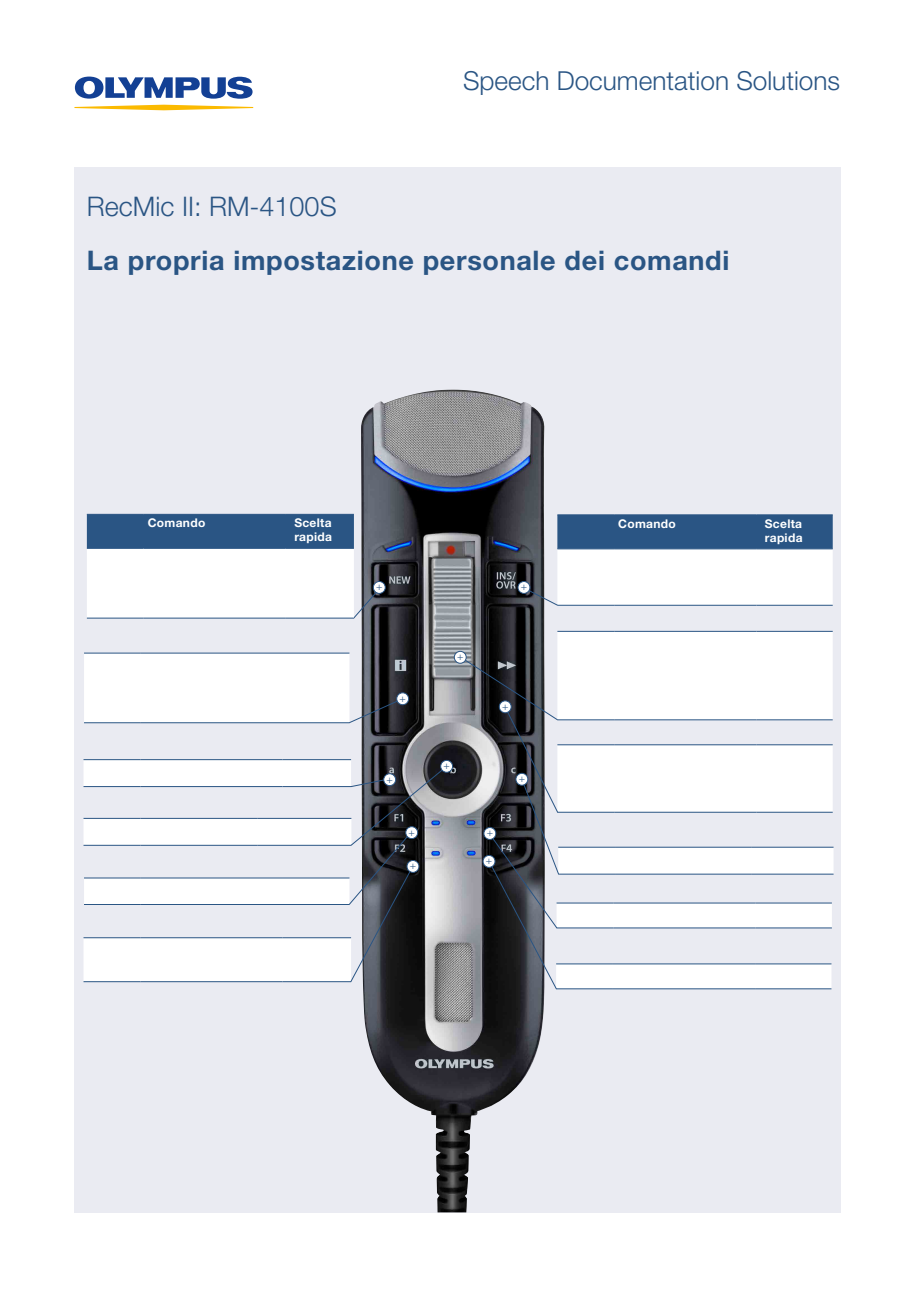
<style>
.page{position:relative;width:915px;height:1289px;background:#fff}
.page>*{position:absolute;margin:0;border:0;box-sizing:border-box;transform-origin:0 0}
.t1{font:700 27px "Helvetica Neue LT Pro";letter-spacing:.025em;color:#2a5584}
.t2{font:300 27px "Helvetica Neue LT Pro";color:#2a5584}
.t3{font:300 26.25px "Helvetica Neue LT Pro";color:#2a5584}
.t4{font:700 12px/14.4px "Helvetica Neue LT Pro";letter-spacing:.025em;color:#fff}
.t5{font:300 10.65px "Helvetica Neue LT Pro";color:#2a5584}
</style>
<div class="page">
<svg style="left:75px;top:77px;width:177px;height:22px"></svg>
<svg style="left:74px;top:105px;width:179px;height:5px"></svg>
<div style="left:74px;top:167px;width:766px;height:1045px;background:#eaebf2"></div>
<img style="left:361px;top:389px;width:184px;height:823px">
<div style="left:373px;top:581px;width:12px;height:12px;background:#fff;border-radius:50%"></div>
<div style="left:373px;top:581px;width:12px;height:12px;border:1px solid #2a5584;border-radius:50%"></div>
<svg style="left:87px;top:514px;width:294px;height:105px;background:#b3c0cf"></svg>
<hr style="left:87px;top:514px;width:57px;height:1px;background:#2a5584">
<hr style="left:144px;top:514px;width:142px;height:1px;background:#2a5584">
<hr style="left:286px;top:514px;width:68px;height:1px;background:#2a5584">
<hr style="left:87px;top:548px;width:57px;height:1px;background:#2a5584">
<hr style="left:144px;top:548px;width:142px;height:1px;background:#2a5584">
<hr style="left:286px;top:548px;width:68px;height:1px;background:#2a5584">
<hr style="left:87px;top:617px;width:57px;height:1px;background:#2a5584">
<hr style="left:144px;top:617px;width:142px;height:1px;background:#2a5584">
<hr style="left:286px;top:617px;width:68px;height:1px;background:#2a5584">
<hr style="left:557px;top:514px;width:57px;height:1px;background:#2a5584">
<hr style="left:614px;top:514px;width:142px;height:1px;background:#2a5584">
<hr style="left:756px;top:514px;width:76px;height:1px;background:#2a5584">
<hr style="left:84px;top:652px;width:57px;height:1px;background:#2a5584">
<hr style="left:141px;top:652px;width:142px;height:1px;background:#2a5584">
<hr style="left:283px;top:652px;width:66px;height:1px;background:#2a5584">
<svg style="left:84px;top:653px;width:320px;height:70px;background:#e1e2e4"></svg>
<div style="left:396px;top:692px;width:12px;height:12px;background:#fff;border-radius:50%"></div>
<div style="left:396px;top:692px;width:13px;height:13px;border:1px solid #2a5584;border-radius:50%"></div>
<div style="left:454px;top:651px;width:12px;height:12px;background:#fff;border-radius:50%"></div>
<div style="left:454px;top:651px;width:12px;height:12px;border:1px solid #2a5584;border-radius:50%"></div>
<svg style="left:83px;top:759px;width:364px;height:223px"></svg>
<svg style="left:460px;top:631px;width:373px;height:359px"></svg>
<div style="left:515px;top:773px;width:12px;height:12px;background:#fff;border-radius:50%"></div>
<div style="left:515px;top:773px;width:13px;height:12px;border:1px solid #2a5584;border-radius:50%"></div>
<div style="left:440px;top:760px;width:12px;height:12px;background:#fff;border-radius:50%"></div>
<div style="left:440px;top:760px;width:13px;height:12px;border:1px solid #2a5584;border-radius:50%"></div>
<div style="left:499px;top:701px;width:12px;height:11px;background:#fff;border-radius:50%"></div>
<div style="left:498px;top:700px;width:13px;height:13px;border:1px solid #2a5584;border-radius:50%"></div>
<svg style="left:523px;top:515px;width:309px;height:91px;background:#a7b7c8"></svg>
<div style="left:518px;top:581px;width:11px;height:12px;background:#fff;border-radius:50%"></div>
<div style="left:517px;top:581px;width:13px;height:12px;border:1px solid #2a5584;border-radius:50%"></div>
<p class="t3" style="left:463px;top:64px;width:378px">Speech Documentation Solutions</p>
<p class="t2" style="left:87px;top:190px;width:251px">RecMic II: RM-4100S</p>
<p class="t1" style="left:87px;top:243px;width:643px">La propria impostazione personale dei comandi</p>
<p class="t4" style="left:148px;top:515px;width:59px">Comando</p>
<p class="t4" style="left:294px;top:515px;width:39px">Scelta rapida</p>
<p class="t4" style="left:618px;top:515px;width:59px">Comando</p>
<p class="t4" style="left:764px;top:515px;width:39px">Scelta rapida</p>
<p class="t5" style="left:376px;top:580px;width:8px">+</p>
<p class="t5" style="left:399px;top:691px;width:8px">+</p>
<p class="t5" style="left:457px;top:650px;width:8px">+</p>
<p class="t5" style="left:443px;top:759px;width:8px">+</p>
<p class="t5" style="left:520px;top:580px;width:8px">+</p>
<p class="t5" style="left:502px;top:699px;width:8px">+</p>
<p class="t5" style="left:386px;top:772px;width:8px">+</p>
<p class="t5" style="left:518px;top:771px;width:8px">+</p>
<p class="t5" style="left:408px;top:825px;width:8px">+</p>
<p class="t5" style="left:409px;top:859px;width:8px">+</p>
<p class="t5" style="left:486px;top:826px;width:8px">+</p>
<p class="t5" style="left:485px;top:854px;width:8px">+</p>
</div>
